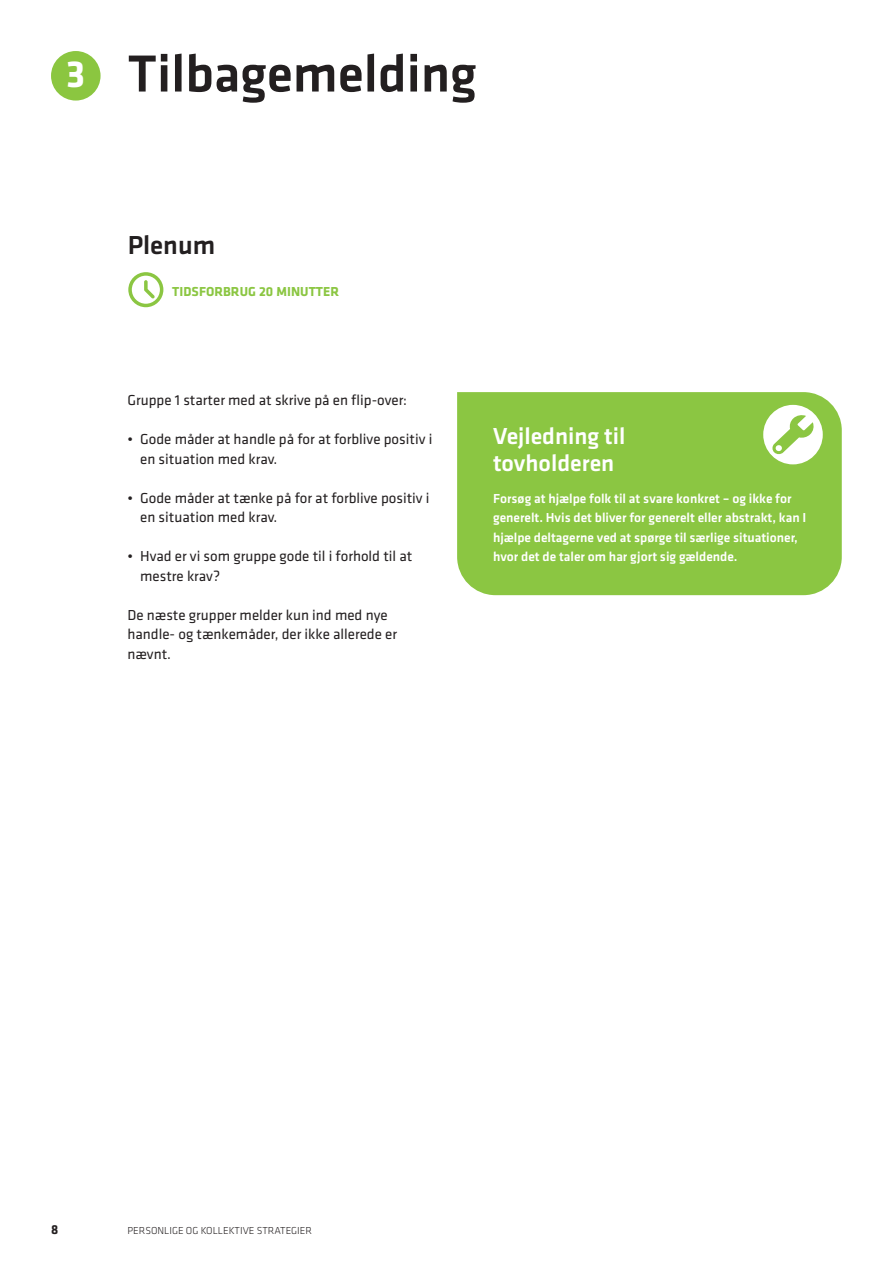
<style>
.page{position:relative;width:893px;height:1263px;background:#fff}
.page>*{position:absolute;margin:0;border:0;box-sizing:border-box;transform-origin:0 0}
.Overskrift_opslag_1__linie{font:500 54px "Klavika";color:#231f20}
.Underoverskrift{font:700 39px "Klavika";color:#fff}
.Underoverskrift-2{font:500 27px "Klavika";color:#231f20}
.BAR_BoksRubrik_hvid{font:500 24px/27px "Klavika";color:#fff}
.BAR_Brød{font:15px/19.5px "Klavika";color:#231f20}
.BAR_BoksBrød_Hvid{font:500 13.5px/19.5px "Klavika";color:#fff}
.brød_uden_indryk{font:700 13.5px "Klavika";letter-spacing:.005em;color:#8bc642}
.t1{font:700 13.5px "Klavika";color:#231f20}
.t2{font:300 10.5px "Klavika";color:#231f20}
</style>
<div class="page">
<div style="left:51px;top:51px;width:50px;height:50px;background:#8bc640;border-radius:50%"></div>
<svg style="left:128px;top:272px;width:35px;height:35px"></svg>
<div style="left:457px;top:392px;width:385px;height:203px;background:#8bc642"></div>
<svg style="left:763px;top:405px;width:60px;height:59px"></svg>
<p class="Underoverskrift" style="left:66px;top:46px;width:20px">3</p>
<p class="Overskrift_opslag_1__linie" style="left:127px;top:37px;width:351px">Tilbagemelding</p>
<p class="Underoverskrift-2" style="left:128px;top:227px;width:89px">Plenum</p>
<p class="brød_uden_indryk" style="left:172px;top:282px;width:168px">TIDSFORBRUG 20 MINUTTER</p>
<p class="BAR_Brød" style="left:127px;top:390px;width:281px">Gruppe 1 starter med at skrive på en flip-over:</p>
<p class="BAR_Brød" style="left:140px;top:429px;width:294px;text-indent:-13px">• Gode måder at handle på for at forblive positiv i en situation med krav.</p>
<p class="BAR_Brød" style="left:140px;top:487px;width:291px;text-indent:-13px">• Gode måder at tænke på for at forblive positiv i en situation med krav.</p>
<p class="BAR_Brød" style="left:140px;top:546px;width:274px;text-indent:-13px">• Hvad er vi som gruppe gode til i forhold til at mestre krav?</p>
<p class="BAR_Brød" style="left:127px;top:604px;width:271px">De næste grupper melder kun ind med nye handle- og tænkemåder, der ikke allerede er nævnt.</p>
<p class="BAR_BoksRubrik_hvid" style="left:493px;top:422px;width:134px">Vejledning til tovholderen</p>
<p class="BAR_BoksBrød_Hvid" style="left:493px;top:488px;width:315px">Forsøg at hjælpe folk til at svare konkret – og ikke for generelt. Hvis det bliver for generelt eller abstrakt, kan I hjælpe deltagerne ved at spørge til særlige situationer, hvor det de taler om har gjort sig gældende.</p>
<p class="t1" style="left:51px;top:1220px;width:9px">8</p>
<p class="t2" style="left:128px;top:1224px;width:186px">PERSONLIGE OG KOLLEKTIVE STRATEGIER</p>
</div>
